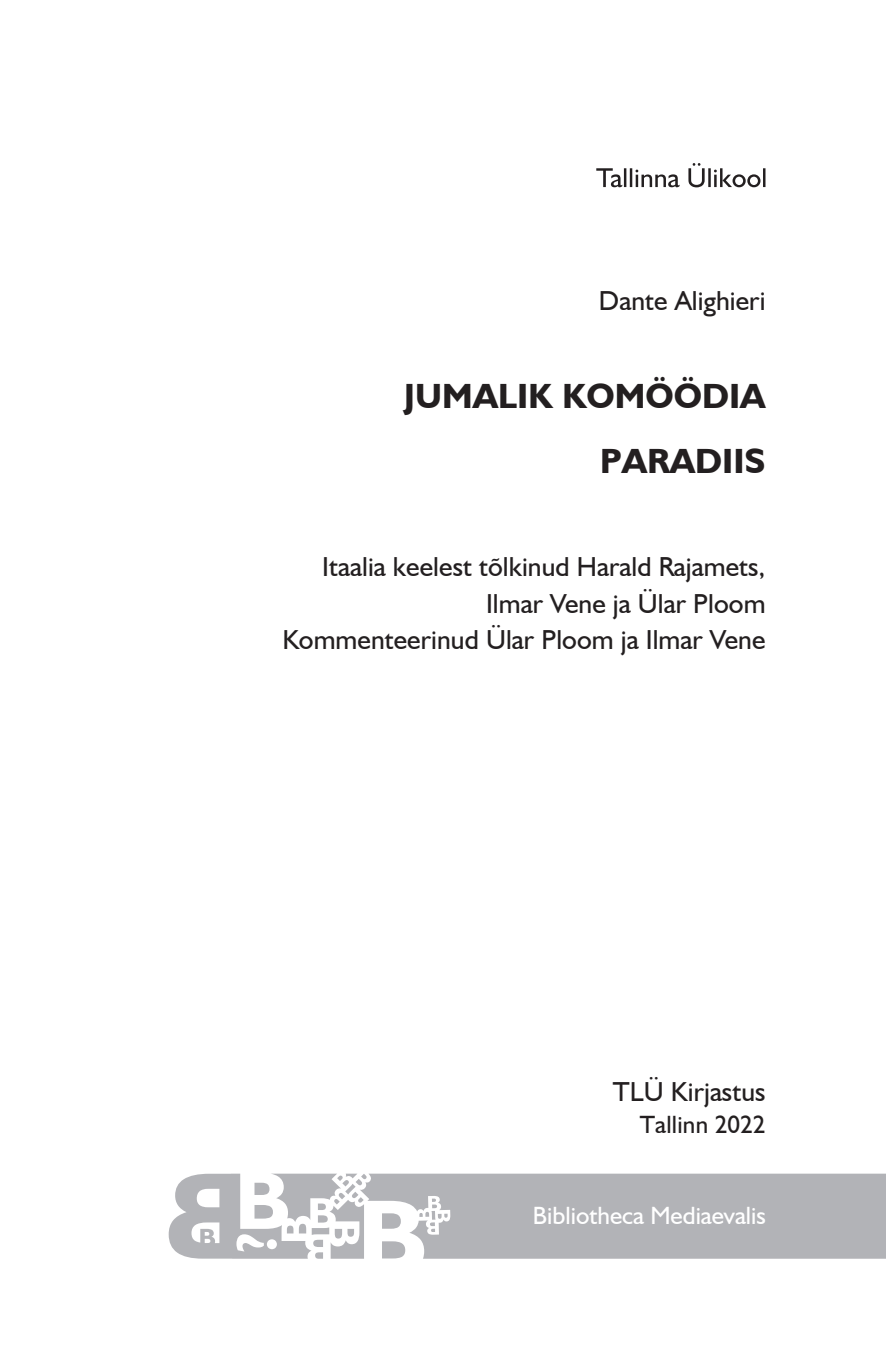
<style>
.page{position:relative;width:886px;height:1347px;background:#fff}
.page>*{position:absolute;margin:0;border:0;box-sizing:border-box;transform-origin:0 0}
.t1{font:700 35px/65px "Humanist 521 BT";color:#231f20;text-align:right}
.t2{font:27.5px/36.2px "Humanist 521 BT";letter-spacing:.005em;color:#231f20;text-align:right}
.t3{font:25px "Humanist 521 BT";color:#fff}
.t4{font:25px "Humanist 521 BT";letter-spacing:.01em;color:#231f20}
</style>
<div class="page">
<svg style="left:169px;top:1173px;width:717px;height:85px;fill:#b2b3b7"></svg>
<svg style="left:596px;top:163px;width:169px;height:24px"></svg>
<p class="t2" style="left:599px;top:282px;width:168px">Dante Alighieri</p>
<p class="t1" style="left:404px;top:362px;width:363px">JUMALIK KOMÖÖDIA<br>PARADIIS</p>
<p class="t2" style="left:282px;top:548px;width:484px">Itaalia keelest tõlkinud Harald Rajamets,<br>Ilmar Vene ja Ülar Ploom<br>Kommenteerinud Ülar Ploom ja Ilmar Vene</p>
<p class="t2" style="left:613px;top:1072px;width:154px">TLÜ Kirjastus</p>
<p class="t4" style="left:640px;top:1109px;width:127px">Tallinn 2022</p>
<p class="t3" style="left:533px;top:1199px;width:234px">Bibliotheca Mediaevalis</p>
</div>
